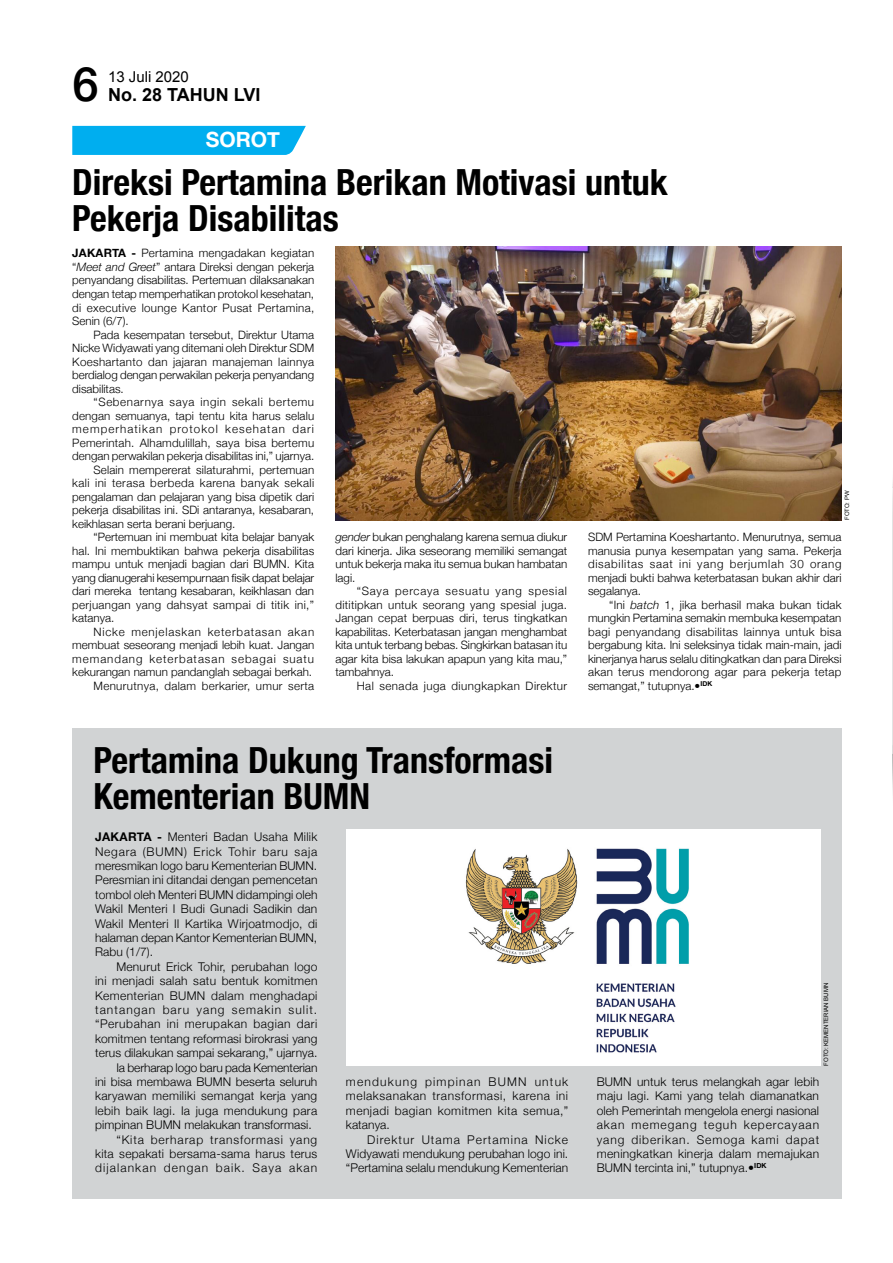
<style>
.page{position:relative;width:893px;height:1263px;background:#fff}
.page>*{position:absolute;margin:0;border:0;box-sizing:border-box;transform-origin:0 0}
.t1{font:500 47.25px "Helvetica Neue";color:#000}
.t2{font:700 condensed 36px/36px "Helvetica Neue";color:#000}
.t3{font:700 21px "Helvetica Neue";color:#fff}
.t4{font:700 18px "Arial";color:#000}
.t5{font:15px "Arial";color:#000}
.t6{font:300 12px/14.4px "Helvetica Neue";letter-spacing:.02em;color:#000;text-align:justify}
.t7{font:300 12px "Helvetica Neue";letter-spacing:-.01em;color:#000}
.t8{font:300 12px "Helvetica Neue";letter-spacing:.045em;color:#000}
.t9{font:300 12px "Helvetica Neue";letter-spacing:.085em;color:#000}
.t10{font:300 12px "Helvetica Neue";letter-spacing:.07em;color:#000}
.t11{font:300 12px "Helvetica Neue";letter-spacing:.09em;color:#000}
.t12{font:300 11.55px/13.5px "Helvetica Neue";color:#000;text-align:justify}
.t13{font:300 11.55px "Helvetica Neue";letter-spacing:.03em;color:#000}
.t14{font:300 11.55px "Helvetica Neue";letter-spacing:.02em;color:#000}
.t15{font:300 11.55px "Helvetica Neue";letter-spacing:.035em;color:#000}
.t16{font:300 11.55px "Helvetica Neue";letter-spacing:.09em;color:#000}
.t17{font:300 11.55px "Helvetica Neue";letter-spacing:.055em;color:#000}
.t18{font:300 11.55px "Helvetica Neue";letter-spacing:.08em;color:#000}
.t19{font:300 11.55px "Helvetica Neue";letter-spacing:.07em;color:#000}
.t20{font:300 11.55px "Helvetica Neue";letter-spacing:.04em;color:#000}
.t21{font:6px "Arial";color:#000}
.s1{font-weight:700}
.s2{font-style:italic}
</style>
<div class="page">
<img style="left:335px;top:246px;width:507px;height:274px">
<svg style="left:72px;top:125px;width:234px;height:30px;background:#10b3f0"></svg>
<img style="left:892px;top:482px;width:1px;height:310px">
<div style="left:72px;top:728px;width:770px;height:471px;background:#d1d3d4"></div>
<div style="left:346px;top:829px;width:475px;height:237px;background:#fff"></div>
<img style="left:465px;top:848px;width:224px;height:205px">
<h1 class="t1" style="left:72px;top:47px;width:28px">6</h1>
<p class="t5" style="left:108px;top:67px;width:82px">13 Juli 2020</p>
<h3 class="t4" style="left:108px;top:83px;width:154px">No. 28 TAHUN LVI</h3>
<h3 class="t3" style="left:206px;top:123px;width:76px">SOROT</h3>
<h2 class="t2" style="left:72px;top:162px;width:597px">Direksi Pertamina Berikan Motivasi untuk<br>Pekerja Disabilitas</h2>
<p class="t12" style="left:72px;top:246px;width:244px"><span class="s1">JAKARTA -</span> Pertamina mengadakan kegiatan “<span class="s2">Meet and Greet</span>” antara Direksi dengan pekerja penyandang disabilitas. Pertemuan dilaksanakan dengan tetap memperhatikan protokol kesehatan, di executive lounge Kantor Pusat Pertamina, Senin (6/7).</p>
<p class="t12" style="left:72px;top:327px;width:243px;text-indent:21px">Pada kesempatan tersebut, Direktur Utama Nicke Widyawati yang ditemani oleh Direktur SDM Koeshartanto dan jajaran manajeman lainnya berdialog dengan perwakilan pekerja penyandang disabilitas.</p>
<p class="t17" style="left:94px;top:393px;width:222px">“Sebenarnya saya ingin sekali bertemu</p>
<p class="t12" style="left:72px;top:408px;width:243px">dengan semuanya, tapi tentu kita harus selalu</p>
<p class="t16" style="left:72px;top:420px;width:243px">memperhatikan protokol kesehatan dari</p>
<p class="t14" style="left:72px;top:433px;width:243px">Pemerintah. Alhamdulillah, saya bisa bertemu</p>
<p class="t12" style="left:72px;top:448px;width:243px">dengan perwakilan pekerja disabilitas ini,” ujarnya.</p>
<p class="t12" style="left:94px;top:462px;width:222px">Selain mempererat silaturahmi, pertemuan</p>
<p class="t15" style="left:72px;top:474px;width:243px">kali ini terasa berbeda karena banyak sekali</p>
<p class="t12" style="left:72px;top:489px;width:243px">pengalaman dan pelajaran yang bisa dipetik dari</p>
<p class="t12" style="left:72px;top:502px;width:243px">pekerja disabilitas ini. SDi antaranya, kesabaran,</p>
<p class="t12" style="left:72px;top:516px;width:165px">keikhlasan serta berani berjuang.</p>
<p class="t12" style="left:94px;top:529px;width:222px">“Pertemuan ini membuat kita belajar banyak</p>
<p class="t12" style="left:72px;top:543px;width:243px">hal. Ini membuktikan bahwa pekerja disabilitas</p>
<p class="t12" style="left:72px;top:556px;width:243px">mampu untuk menjadi bagian dari BUMN. Kita</p>
<p class="t12" style="left:72px;top:570px;width:243px">yang dianugerahi kesempurnaan fisik dapat belajar</p>
<p class="t12" style="left:72px;top:583px;width:243px">dari mereka tentang kesabaran, keikhlasan dan</p>
<p class="t13" style="left:72px;top:595px;width:243px">perjuangan yang dahsyat sampai di titik ini,”</p>
<p class="t12" style="left:72px;top:610px;width:43px">katanya.</p>
<p class="t19" style="left:94px;top:622px;width:222px">Nicke menjelaskan keterbatasan akan</p>
<p class="t12" style="left:72px;top:637px;width:243px">membuat seseorang menjadi lebih kuat. Jangan</p>
<p class="t18" style="left:72px;top:649px;width:243px">memandang keterbatasan sebagai suatu</p>
<p class="t12" style="left:72px;top:664px;width:241px">kekurangan namun pandanglah sebagai berkah.</p>
<p class="t13" style="left:94px;top:676px;width:222px">Menurutnya, dalam berkarier, umur serta</p>
<p class="t12" style="left:335px;top:529px;width:233px"><span class="s2">gender</span> bukan penghalang karena semua diukur dari kinerja. Jika seseorang memiliki semangat untuk bekerja maka itu semua bukan hambatan lagi.</p>
<p class="t12" style="left:335px;top:583px;width:233px;text-indent:21px">“Saya percaya sesuatu yang spesial dititipkan untuk seorang yang spesial juga.<br>Jangan cepat berpuas diri, terus tingkatkan kapabilitas. Keterbatasan jangan menghambat kita untuk terbang bebas. Singkirkan batasan itu agar kita bisa lakukan apapun yang kita mau,” tambahnya.</p>
<p class="t20" style="left:357px;top:676px;width:212px">Hal senada juga diungkapkan Direktur</p>
<p class="t21" style="left:843px;top:520px;width:31px;rotate:-90deg">FOTO: PW</p>
<p class="t12" style="left:588px;top:529px;width:255px">SDM Pertamina Koeshartanto. Menurutnya, semua manusia punya kesempatan yang sama. Pekerja disabilitas saat ini yang berjumlah 30 orang menjadi bukti bahwa keterbatasan bukan akhir dari segalanya.</p>
<p class="t12" style="left:588px;top:597px;width:255px;text-indent:21px">“Ini <span class="s2">batch</span> 1, jika berhasil maka bukan tidak mungkin Pertamina semakin membuka kesempatan bagi penyandang disabilitas lainnya untuk bisa bergabung kita. Ini seleksinya tidak main-main, jadi kinerjanya harus selalu ditingkatkan dan para Direksi akan terus mendorong agar para pekerja tetap semangat,” tutupnya.•<sup>IDK</sup></p>
<h2 class="t2" style="left:94px;top:739px;width:461px">Pertamina Dukung Transformasi<br>Kementerian BUMN</h2>
<p class="t6" style="left:95px;top:829px;width:224px"><span class="s1">JAKARTA -</span> Menteri Badan Usaha Milik Negara (BUMN) Erick Tohir baru saja meresmikan logo baru Kementerian BUMN.<br>Peresmian ini ditandai dengan pemencetan tombol oleh Menteri BUMN didampingi oleh Wakil Menteri I Budi Gunadi Sadikin dan Wakil Menteri II Kartika Wirjoatmodjo, di halaman depan Kantor Kementerian BUMN, Rabu (1/7).</p>
<p class="t6" style="left:116px;top:958px;width:203px">Menurut Erick Tohir, perubahan logo</p>
<p class="t6" style="left:95px;top:973px;width:224px">ini menjadi salah satu bentuk komitmen</p>
<p class="t6" style="left:95px;top:987px;width:224px">Kementerian BUMN dalam menghadapi</p>
<p class="t9" style="left:95px;top:1000px;width:224px">tantangan baru yang semakin sulit.</p>
<p class="t8" style="left:95px;top:1014px;width:224px">“Perubahan ini merupakan bagian dari</p>
<p class="t6" style="left:95px;top:1030px;width:224px">komitmen tentang reformasi birokrasi yang</p>
<p class="t6" style="left:95px;top:1045px;width:224px">terus dilakukan sampai sekarang,” ujarnya.</p>
<p class="t7" style="left:116px;top:1057px;width:203px">Ia berharap logo baru pada Kementerian</p>
<p class="t6" style="left:95px;top:1073px;width:224px">ini bisa membawa BUMN beserta seluruh</p>
<p class="t6" style="left:95px;top:1088px;width:224px">karyawan memiliki semangat kerja yang</p>
<p class="t6" style="left:95px;top:1102px;width:224px">lebih baik lagi. Ia juga mendukung para</p>
<p class="t6" style="left:95px;top:1117px;width:218px">pimpinan BUMN melakukan transformasi.</p>
<p class="t10" style="left:116px;top:1129px;width:202px">“Kita berharap transformasi yang</p>
<p class="t6" style="left:95px;top:1145px;width:224px">kita sepakati bersama-sama harus terus</p>
<p class="t11" style="left:95px;top:1158px;width:224px">dijalankan dengan baik. Saya akan</p>
<p class="t6" style="left:346px;top:1073px;width:224px">mendukung pimpinan BUMN untuk melaksanakan transformasi, karena ini menjadi bagian komitmen kita semua,” katanya.</p>
<p class="t6" style="left:346px;top:1131px;width:224px;text-indent:21px">Direktur Utama Pertamina Nicke Widyawati mendukung perubahan logo ini. “Pertamina selalu mendukung Kementerian</p>
<p class="t21" style="left:822px;top:1066px;width:84px;rotate:-90deg">FOTO: KEMENTERIAN BUMN</p>
<p class="t6" style="left:597px;top:1073px;width:224px">BUMN untuk terus melangkah agar lebih maju lagi. Kami yang telah diamanatkan oleh Pemerintah mengelola energi nasional akan memegang teguh kepercayaan yang diberikan. Semoga kami dapat meningkatkan kinerja dalam memajukan BUMN tercinta ini,” tutupnya.•<sup>IDK</sup></p>
</div>
